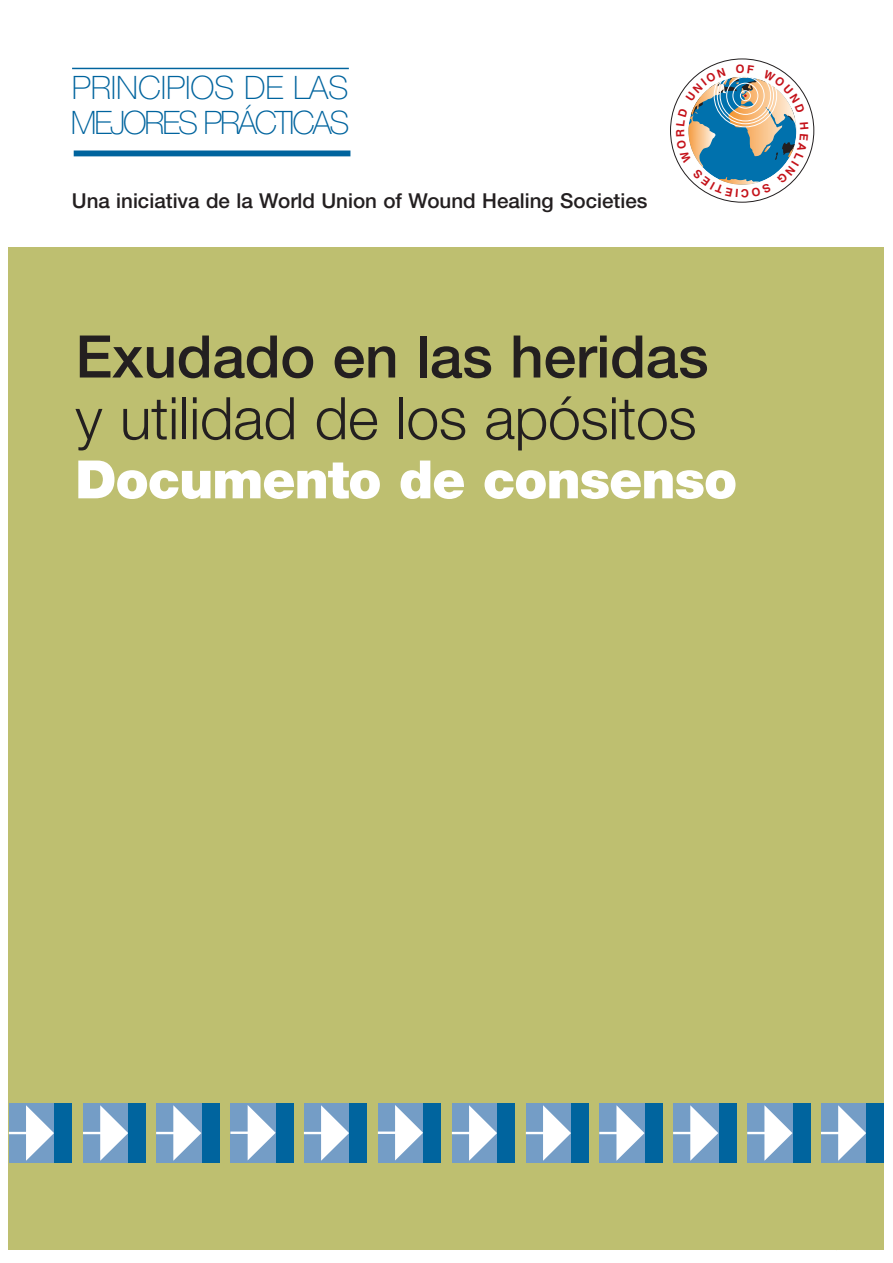
<style>
.page{position:relative;width:893px;height:1263px;background:#fff}
.page>*{position:absolute;margin:0;border:0;box-sizing:border-box;transform-origin:0 0}
.t1{font:300 58.8px "Helvetica Neue";letter-spacing:-.005em;color:#231f20}
.t2{font:500 58.8px "Helvetica Neue";letter-spacing:-.005em;color:#231f20}
.t3{font:900 52.95px "Helvetica Neue";letter-spacing:-.02em;color:#fff}
.t4{font:100 32.4px/35.2px "Helvetica Neue";letter-spacing:-.065em;color:#00649e}
.t5{font:500 20.55px "Helvetica Neue";color:#231f20}
</style>
<div class="page">
<div style="left:9px;top:248px;width:875px;height:1002px;background:#bebf70"></div>
<div style="left:9px;top:1103px;width:62px;height:60px;background:#749dc6"></div>
<svg style="left:26px;top:1105px;width:28px;height:56px"></svg>
<div style="left:55px;top:1103px;width:17px;height:60px;background:#00649e"></div>
<hr style="left:9px;top:1132px;width:41px;height:2px;background:#fff">
<div style="left:74px;top:151px;width:276px;height:5px;background:#00649e"></div>
<hr style="left:72px;top:68px;width:277px;height:1px;background:#00649e">
<div style="left:83px;top:1103px;width:63px;height:60px;background:#749dc6"></div>
<svg style="left:100px;top:1105px;width:28px;height:56px"></svg>
<div style="left:129px;top:1103px;width:17px;height:60px;background:#00649e"></div>
<hr style="left:83px;top:1132px;width:42px;height:2px;background:#fff">
<div style="left:156px;top:1103px;width:63px;height:60px;background:#749dc6"></div>
<svg style="left:173px;top:1105px;width:28px;height:56px"></svg>
<div style="left:202px;top:1103px;width:17px;height:60px;background:#00649e"></div>
<hr style="left:156px;top:1132px;width:42px;height:2px;background:#fff">
<div style="left:230px;top:1103px;width:63px;height:59px;background:#749dc6"></div>
<svg style="left:248px;top:1105px;width:28px;height:55px"></svg>
<div style="left:276px;top:1103px;width:17px;height:59px;background:#00649e"></div>
<hr style="left:230px;top:1132px;width:42px;height:2px;background:#fff">
<div style="left:304px;top:1103px;width:62px;height:60px;background:#749dc6"></div>
<svg style="left:321px;top:1105px;width:28px;height:56px"></svg>
<div style="left:349px;top:1103px;width:18px;height:60px;background:#00649e"></div>
<hr style="left:304px;top:1132px;width:41px;height:2px;background:#fff">
<div style="left:378px;top:1103px;width:62px;height:59px;background:#749dc6"></div>
<svg style="left:395px;top:1105px;width:28px;height:55px"></svg>
<div style="left:423px;top:1103px;width:18px;height:59px;background:#00649e"></div>
<hr style="left:378px;top:1132px;width:41px;height:2px;background:#fff">
<div style="left:452px;top:1103px;width:62px;height:60px;background:#749dc6"></div>
<svg style="left:469px;top:1105px;width:28px;height:56px"></svg>
<div style="left:497px;top:1103px;width:18px;height:60px;background:#00649e"></div>
<hr style="left:452px;top:1132px;width:41px;height:2px;background:#fff">
<div style="left:526px;top:1103px;width:62px;height:60px;background:#749dc6"></div>
<svg style="left:543px;top:1105px;width:28px;height:56px"></svg>
<div style="left:571px;top:1103px;width:18px;height:60px;background:#00649e"></div>
<hr style="left:526px;top:1132px;width:41px;height:2px;background:#fff">
<div style="left:599px;top:1103px;width:63px;height:60px;background:#749dc6"></div>
<svg style="left:616px;top:1105px;width:28px;height:56px"></svg>
<div style="left:645px;top:1103px;width:17px;height:60px;background:#00649e"></div>
<hr style="left:599px;top:1132px;width:42px;height:2px;background:#fff">
<div style="left:673px;top:1103px;width:62px;height:60px;background:#749dc6"></div>
<svg style="left:690px;top:1105px;width:28px;height:56px"></svg>
<div style="left:719px;top:1103px;width:17px;height:60px;background:#00649e"></div>
<hr style="left:673px;top:1132px;width:41px;height:2px;background:#fff">
<div style="left:747px;top:1103px;width:62px;height:60px;background:#749dc6"></div>
<svg style="left:764px;top:1105px;width:28px;height:56px"></svg>
<div style="left:793px;top:1103px;width:17px;height:60px;background:#00649e"></div>
<hr style="left:747px;top:1132px;width:41px;height:2px;background:#fff">
<div style="left:821px;top:1103px;width:62px;height:60px;background:#749dc6"></div>
<svg style="left:836px;top:1105px;width:30px;height:56px"></svg>
<div style="left:866px;top:1103px;width:18px;height:60px;background:#00649e"></div>
<hr style="left:821px;top:1132px;width:41px;height:2px;background:#fff">
<svg style="left:676px;top:64px;width:132px;height:134px"></svg>
<h3 class="t4" style="left:71px;top:72px;width:280px">PRINCIPIOS DE LAS<br>MEJORES PRÁCTICAS</h3>
<p class="t5" style="left:72px;top:194px;width:577px">Una iniciativa de la World Union of Wound Healing Societies</p>
<h1 class="t2" style="left:75px;top:336px;width:634px">Exudado en las heridas</h1>
<h1 class="t1" style="left:75px;top:397px;width:623px">y utilidad de los apósitos</h1>
<h2 class="t3" style="left:75px;top:461px;width:663px">Documento de consenso</h2>
</div>
